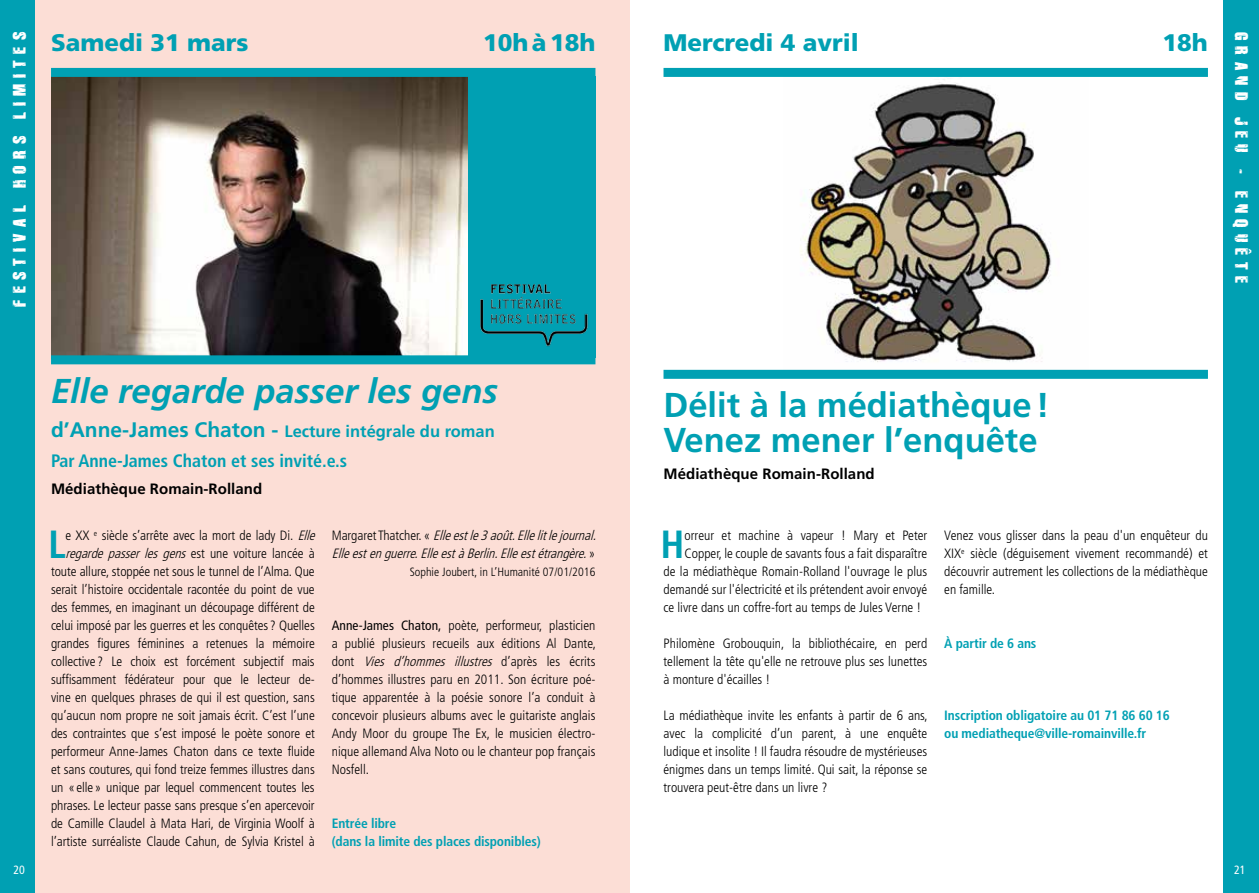
<style>
.page{position:relative;width:1259px;height:893px;background:#fff}
.page>*{position:absolute;margin:0;border:0;box-sizing:border-box;transform-origin:0 0}
.t1{font:700 condensed 39.3px "Frutiger";color:#00a0b3}
.t2{font:700 34.5px/34.5px "Frutiger";color:#00a0b3}
.t3{font:italic 700 34.5px "Frutiger";color:#00a0b3}
.t4{font:900 24px "Frutiger";color:#00a0b3}
.t5{font:18px "Disintegration";letter-spacing:.34em;color:#fff}
.t6{font:700 condensed 18px "Frutiger";color:#00a0b3}
.t7{font:700 16.5px "Frutiger";color:#00a0b3}
.t8{font:700 15px "Frutiger";letter-spacing:.005em;color:#000}
.t9{font:300 condensed 13.5px/18px "Frutiger";letter-spacing:-.005em;color:#000;text-align:justify}
.t10{font:italic 300 condensed 13.5px/18px "Frutiger";color:#000}
.t11{font:700 condensed 13.5px/18px "Frutiger";letter-spacing:-.01em;color:#00a0b3}
.t12{font:300 condensed 12px "Frutiger";letter-spacing:.005em;color:#000}
.t13{font:condensed 12px "Frutiger";color:#fff}
.s1{font-size:21px}
.s2{font-style:italic}
.s3{font-style:normal}
.s4{font-weight:400}
</style>
<div class="page">
<div style="left:0;top:0;width:629px;height:893px;background:#fcded6"></div>
<div style="left:51px;top:77px;width:544px;height:281px;background:#00a0b3"></div>
<img style="left:51px;top:77px;width:417px;height:278px">
<div style="left:0;top:0;width:35px;height:893px;background:#00a0b3"></div>
<div style="left:51px;top:68px;width:544px;height:9px;background:#00a0b3"></div>
<div style="left:51px;top:355px;width:544px;height:9px;background:#00a0b3"></div>
<img style="left:783px;top:82px;width:305px;height:288px">
<div style="left:1223px;top:0;width:36px;height:893px;background:#00a0b3"></div>
<div style="left:663px;top:68px;width:545px;height:9px;background:#00a0b3"></div>
<div style="left:663px;top:370px;width:545px;height:9px;background:#00a0b3"></div>
<img style="left:480px;top:284px;width:108px;height:63px">
<h3 class="t5" style="left:8px;top:307px;width:276px;rotate:-90deg">FESTIVAL HORS LIMITES</h3>
<h3 class="t4" style="left:663px;top:28px;width:197px">Mercredi 4 avril</h3>
<h3 class="t4" style="left:1162px;top:28px;width:47px">18h</h3>
<h3 class="t4" style="left:51px;top:28px;width:199px">Samedi 31 mars</h3>
<h3 class="t4" style="left:483px;top:28px;width:114px">10h à 18h</h3>
<h3 class="t5" style="left:1253px;top:32px;width:253px;rotate:90deg">GRAND JEU - ENQUÊTE</h3>
<h2 class="t3" style="left:51px;top:370px;width:448px">Elle regarde passer les gens</h2>
<p class="t7" style="left:51px;top:422px;width:445px"><span class="s1">d’Anne-James Chaton -</span> Lecture intégrale du roman</p>
<h3 class="t6" style="left:51px;top:450px;width:298px">Par Anne-James Chaton et ses invité.e.s</h3>
<p class="t8" style="left:51px;top:480px;width:213px">Médiathèque Romain-Rolland</p>
<h1 class="t1" style="left:48px;top:521px;width:19px">L</h1>
<p class="t9" style="left:65px;top:527px;width:255px">e XX <sup>e</sup> siècle s’arrête avec la mort de lady Di. <span class="s2">Elle</span></p>
<p class="t10" style="left:332px;top:527px;width:270px"><span class="s3">M a r g a r e t T h a t c h e r . «</span> Elleestle3 août.Ellelitlejournal.<br>Elleestenguerre.ElleestàBerlin.Elleestétrangère. <span class="s3">»</span></p>
<p class="t12" style="left:410px;top:565px;width:187px">Sophie Joubert, in L’Humanité 07/01/2016</p>
<p class="t10" style="left:65px;top:545px;width:251px">regarde passer les gens <span class="s3">e s t u n e v o i t u r e l a n c é e à</span></p>
<p class="t9" style="left:51px;top:563px;width:265px">toute allure, stoppée net sous le tunnel de l’Alma. Que</p>
<p class="t9" style="left:51px;top:581px;width:265px">serait l’histoire occidentale racontée du point de vue</p>
<p class="t9" style="left:51px;top:599px;width:265px">des femmes, en imaginant un découpage différent de</p>
<p class="t9" style="left:51px;top:617px;width:265px">celui imposé par les guerres et les conquêtes ? Quelles</p>
<p class="t9" style="left:51px;top:635px;width:265px">grandes figures féminines a retenues la mémoire</p>
<p class="t9" style="left:51px;top:652px;width:265px">collective ? Le choix est forcément subjectif mais</p>
<p class="t9" style="left:51px;top:670px;width:265px">suffisamment fédérateur pour que le lecteur de-</p>
<p class="t9" style="left:51px;top:688px;width:265px">vine en quelques phrases de qui il est question, sans</p>
<p class="t9" style="left:51px;top:706px;width:265px">qu’aucun nom propre ne soit jamais écrit. C’est l’une</p>
<p class="t9" style="left:51px;top:724px;width:265px">des contraintes que s’est imposé le poète sonore et</p>
<p class="t9" style="left:51px;top:742px;width:265px">performeur Anne-James Chaton dans ce texte fluide</p>
<p class="t9" style="left:51px;top:760px;width:265px">et sans coutures, qui fond treize femmes illustres dans</p>
<p class="t9" style="left:51px;top:778px;width:265px">un «elle» unique par lequel commencent toutes les</p>
<p class="t9" style="left:51px;top:796px;width:265px">phrases. Le lecteur passe sans presque s’en apercevoir</p>
<p class="t9" style="left:51px;top:814px;width:265px">de Camille Claudel à Mata Hari, de Virginia Woolf à</p>
<p class="t9" style="left:51px;top:832px;width:265px">l’artiste surréaliste Claude Cahun, de Sylvia Kristel à</p>
<p class="t9" style="left:332px;top:617px;width:266px"><span class="s4">Anne-James Chaton,</span> poète, performeur, plasticien a publié plusieurs recueils aux éditions Al Dante, d o nt <span class="s2">Vies d’hommes illustres</span> d ’ a p rès l es écrits d’hommes illustres paru en 2011. Son écriture poé&shy;tique apparentée à la poésie sonore l’a conduit à concevoir plusieurs albums avec le guitariste anglais Andy Moor du groupe The Ex, le musicien électro&shy;nique allemand Alva Noto ou le chanteur pop français Nosfell.</p>
<p class="t11" style="left:332px;top:814px;width:210px">Entrée libre<br>(dans la limite des places disponibles)</p>
<h2 class="t2" style="left:663px;top:388px;width:387px">Délit à la médiathèque!<br>Venez mener l’enquête</h2>
<p class="t8" style="left:663px;top:465px;width:213px">Médiathèque Romain-Rolland</p>
<h1 class="t1" style="left:660px;top:521px;width:26px">H</h1>
<p class="t9" style="left:684px;top:527px;width:244px">orreur et machine à vapeur ! Mary et Peter</p>
<p class="t9" style="left:684px;top:545px;width:244px">Copper, le couple de savants fous a fait disparaître</p>
<p class="t9" style="left:663px;top:563px;width:265px">de la médiathèque Romain-Rolland l'ouvrage le plus</p>
<p class="t9" style="left:663px;top:581px;width:265px">demandé sur l'électricité et ils prétendent avoir envoyé</p>
<p class="t9" style="left:663px;top:599px;width:259px">ce livre dans un coffre-fort au temps de Jules Verne !</p>
<p class="t9" style="left:663px;top:635px;width:265px">Philomène Grobouquin, la bibliothécaire, en perd tellement la tête qu'elle ne retrouve plus ses lunettes à monture d'écailles !</p>
<p class="t9" style="left:663px;top:707px;width:266px">La médiathèque invite les enfants à partir de 6 ans, avec la complicité d’un parent, à une enquête ludique et insolite ! Il faudra résoudre de mystérieuses énigmes dans un temps limité. Qui sait, la réponse se trouvera peut-être dans un livre ?</p>
<p class="t9" style="left:944px;top:526px;width:265px">Venez vous glisser dans la peau d'un enquêteur du XIX<sup>e</sup> siècle (déguisement vivement recommandé) et découvrir autrement les collections de la médiathèque en famille.</p>
<p class="t11" style="left:944px;top:634px;width:94px">À partir de 6 ans</p>
<p class="t11" style="left:944px;top:706px;width:227px">Inscription obligatoire au 01 71 86 60 16 ou mediatheque@ville-romainville.fr</p>
<p class="t13" style="left:13px;top:863px;width:13px">20</p>
<p class="t13" style="left:1234px;top:863px;width:13px">21</p>
</div>
